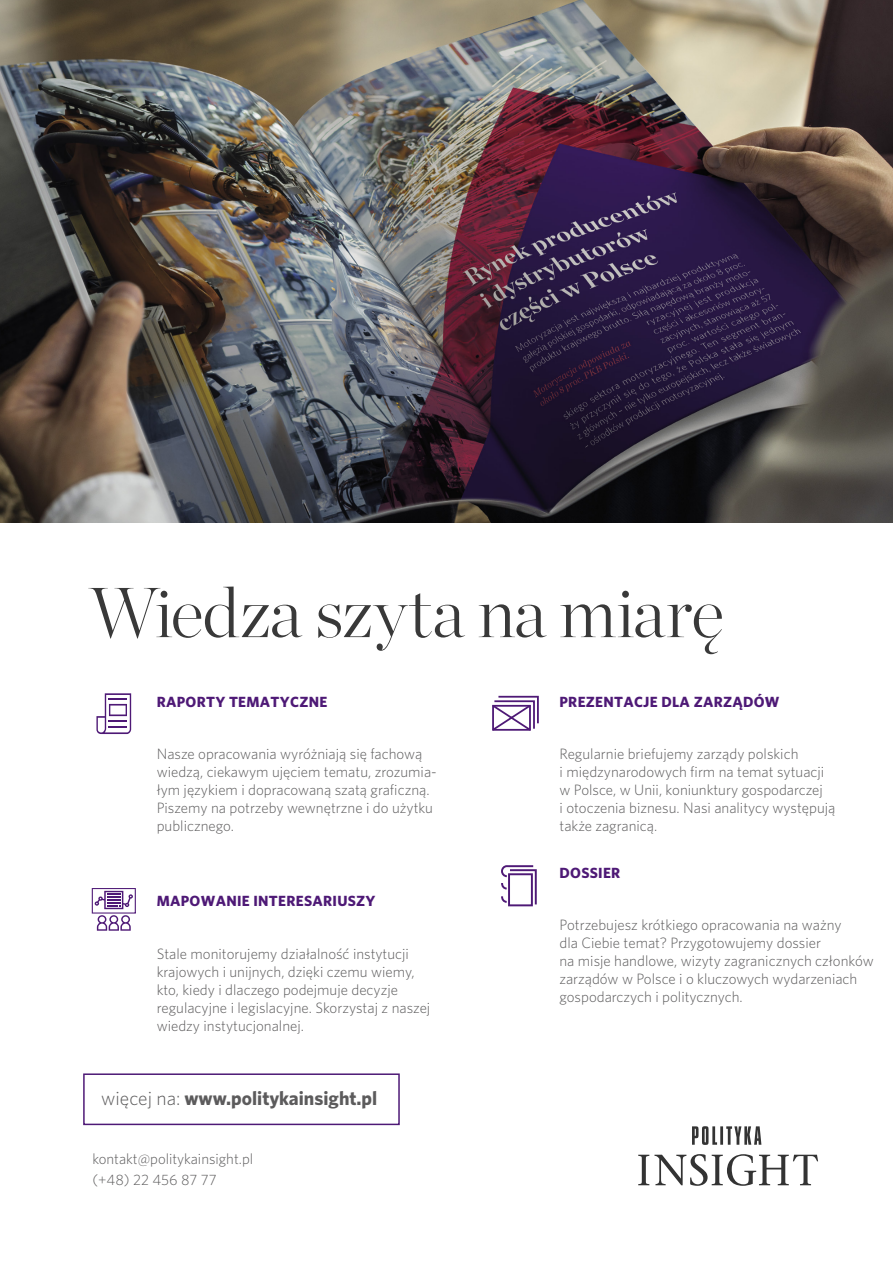
<style>
.page{position:relative;width:893px;height:1263px;background:#fff}
.page>*{position:absolute;margin:0;border:0;box-sizing:border-box;transform-origin:0 0}
.t1{font:200 70.5px "Chronicle Display";letter-spacing:-.025em;color:#393939}
.t2{font:700 19.5px "Whitney";color:#5c5b5c}
.t3{font:300 15px/18px "Whitney";color:#5c5b5c}
.t4{font:700 14.7px "Whitney";letter-spacing:.02em;color:#4e1976}
.s1{font-weight:300}
</style>
<div class="page">
<div style="left:83px;top:1073px;width:317px;height:52px;border:2px solid #4e1976"></div>
<svg style="left:96px;top:693px;width:35px;height:41px"></svg>
<svg style="left:492px;top:695px;width:47px;height:36px"></svg>
<svg style="left:92px;top:888px;width:44px;height:43px"></svg>
<svg style="left:501px;top:865px;width:36px;height:42px"></svg>
<svg style="left:638px;top:1154px;width:180px;height:32px"></svg>
<svg style="left:692px;top:1126px;width:69px;height:19px"></svg>
<img style="left:0;top:0;width:893px;height:522px">
<h1 class="t1" style="left:89px;top:559px;width:637px">Wiedza szyta na miarę</h1>
<p class="t4" style="left:157px;top:692px;width:172px">RAPORTY TEMATYCZNE</p>
<p class="t3" style="left:157px;top:744px;width:282px">Nasze opracowania wyróżniają się fachową wiedzą, ciekawym ujęciem tematu, zrozumia&shy;łym językiem i dopracowaną szatą graficzną.<br>Piszemy na potrzeby wewnętrzne i do użytku publicznego.</p>
<p class="t4" style="left:157px;top:891px;width:220px">MAPOWANIE INTERESARIUSZY</p>
<p class="t3" style="left:157px;top:944px;width:275px">Stale monitorujemy działalność instytucji krajowych i unijnych, dzięki czemu wiemy, kto, kiedy i dlaczego podejmuje decyzje regulacyjne i legislacyjne. Skorzystaj z naszej wiedzy instytucjonalnej.</p>
<h2 class="t2" style="left:101px;top:1085px;width:278px"><span class="s1">więcej na:</span> www.politykainsight.pl</h2>
<p class="t3" style="left:92px;top:1148px;width:162px;line-height:21px">kontakt@politykainsight.pl (+48) 22 456 87 77</p>
<p class="t4" style="left:559px;top:692px;width:222px">PREZENTACJE DLA ZARZĄDÓW</p>
<p class="t3" style="left:559px;top:744px;width:277px">Regularnie briefujemy zarządy polskich<br>i międzynarodowych firm na temat sytuacji w Polsce, w Unii, koniunktury gospodarczej<br>i otoczenia biznesu. Nasi analitycy występują także zagranicą.</p>
<p class="t4" style="left:559px;top:863px;width:62px">DOSSIER</p>
<p class="t3" style="left:559px;top:915px;width:316px">Potrzebujesz krótkiego opracowania na ważny<br>dla Ciebie temat? Przygotowujemy dossier<br>na misje handlowe, wizyty zagranicznych członków zarządów w Polsce i o kluczowych wydarzeniach gospodarczych i politycznych.</p>
</div>
